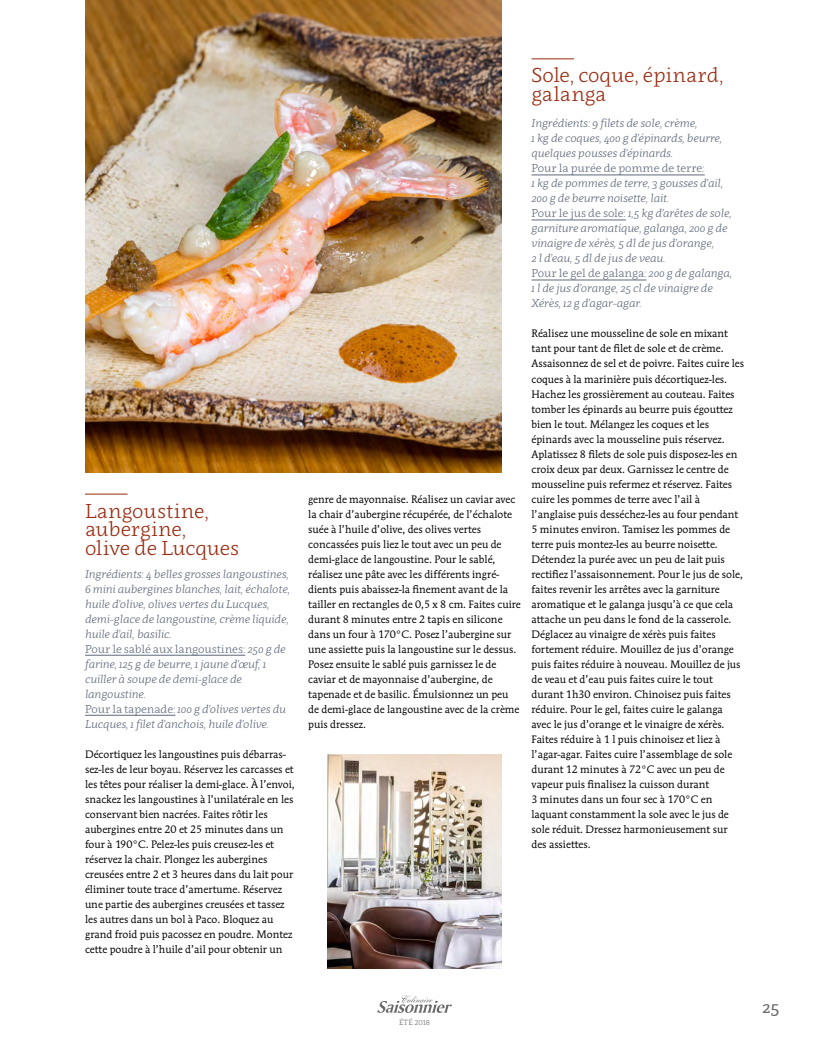
<style>
.page{position:relative;width:815px;height:1053px;background:#fff}
.page>*{position:absolute;margin:0;border:0;box-sizing:border-box;transform-origin:0 0}
.t1{font:300 20px/18.8px "Clavo";letter-spacing:-.005em;color:#9b2a0f}
.t2{font:17.5px "Clavo";color:#69696c}
.t3{font:11.25px/15px "Mendoza";color:#000}
.t4{font:italic 300 11.25px/15px "Clavo";letter-spacing:-.01em;color:#5f697b}
.t5{font:300 11.25px "Clavo";letter-spacing:-.01em;color:#5f697b}
.t6{font:300 7.5px "Clavo";color:#69696c}
.s1{font-style:normal}
</style>
<div class="page">
<hr style="left:85px;top:493px;width:43px;height:1px;background:#9b2a0f">
<hr style="left:85px;top:655px;width:160px;height:1px;background:#5f697b">
<hr style="left:85px;top:715px;width:90px;height:1px;background:#5f697b">
<hr style="left:531px;top:58px;width:43px;height:1px;background:#9b2a0f">
<hr style="left:531px;top:175px;width:174px;height:1px;background:#5f697b">
<hr style="left:531px;top:220px;width:95px;height:1px;background:#5f697b">
<hr style="left:531px;top:280px;width:115px;height:1px;background:#5f697b">
<img style="left:327px;top:754px;width:175px;height:214px">
<img style="left:85px;top:0;width:417px;height:472px">
<svg style="left:377px;top:995px;width:75px;height:17px"></svg>
<h1 class="t1" style="left:85px;top:500px;width:156px">Langoustine, aubergine,<br>olive de Lucques</h1>
<p class="t4" style="left:85px;top:566px;width:207px">Ingrédients: 4 belles grosses langoustines, 6 mini aubergines blanches, lait, échalote, huile d’olive, olives vertes du Lucques, demi-glace de langoustine, crème liquide, huile d’ail, basilic.<br><span class="s1">Pour le sablé aux langoustines:</span> 250 g de farine, 125 g de beurre, 1 jaune d’œuf, 1 cuiller à soupe de demi-glace de langoustine.<br><span class="s1">Pour la tapenade:</span> 100 g d’olives vertes du Lucques, 1 filet d’anchois, huile d’olive.</p>
<p class="t3" style="left:85px;top:746px;width:211px">Décortiquez les langoustines puis débarras&shy;sez-les de leur boyau. Réservez les carcasses et les têtes pour réaliser la demi-glace. À l’envoi, snackez les langoustines à l’unilatérale en les conservant bien nacrées. Faites rôtir les aubergines entre 20 et 25 minutes dans un four à 190°C. Pelez-les puis creusez-les et réservez la chair. Plongez les aubergines creusées entre 2 et 3 heures dans du lait pour éliminer toute trace d’amertume. Réservez une partie des aubergines creusées et tassez les autres dans un bol à Paco. Bloquez au grand froid puis pacossez en poudre. Montez cette poudre à l’huile d’ail pour obtenir un</p>
<p class="t3" style="left:308px;top:491px;width:214px">genre de mayonnaise. Réalisez un caviar avec la chair d’aubergine récupérée, de l’échalote suée à l’huile d’olive, des olives vertes concassées puis liez le tout avec un peu de demi-glace de langoustine. Pour le sablé, réalisez une pâte avec les différents ingré&shy;dients puis abaissez-la finement avant de la tailler en rectangles de 0,5 x 8 cm. Faites cuire durant 8 minutes entre 2 tapis en silicone dans un four à 170°C. Posez l’aubergine sur une assiette puis la langoustine sur le dessus.<br>Posez ensuite le sablé puis garnissez le de caviar et de mayonnaise d’aubergine, de tapenade et de basilic. Émulsionnez un peu de demi-glace de langoustine avec de la crème puis dressez.</p>
<h1 class="t1" style="left:531px;top:65px;width:194px">Sole, coque, épinard, galanga</h1>
<p class="t4" style="left:531px;top:116px;width:192px">Ingrédients: 9 filets de sole, crème,<br>1 kg de coques, 400 g d’épinards, beurre, quelques pousses d’épinards.</p>
<p class="t5" style="left:531px;top:161px;width:175px">Pour la purée de pomme de terre:</p>
<p class="t4" style="left:531px;top:176px;width:202px">1 kg de pommes de terre, 3 gousses d’ail, 200 g de beurre noisette, lait.<br><span class="s1">Pour le jus de sole:</span> 1,5 kg d’arêtes de sole, garniture aromatique, galanga, 200 g de vinaigre de xérès, 5 dl de jus d’orange,<br>2 l d’eau, 5 dl de jus de veau.<br><span class="s1">Pour le gel de galanga:</span> 200 g de galanga, 1 l de jus d’orange, 25 cl de vinaigre de Xérès, 12 g d’agar-agar.</p>
<p class="t3" style="left:531px;top:326px;width:214px">Réalisez une mousseline de sole en mixant tant pour tant de filet de sole et de crème.<br>Assaisonnez de sel et de poivre. Faites cuire les coques à la marinière puis décortiquez-les.<br>Hachez les grossièrement au couteau. Faites tomber les épinards au beurre puis égouttez bien le tout. Mélangez les coques et les épinards avec la mousseline puis réservez.<br>Aplatissez 8 filets de sole puis disposez-les en croix deux par deux. Garnissez le centre de mousseline puis refermez et réservez. Faites cuire les pommes de terre avec l’ail à l’anglaise puis desséchez-les au four pendant 5 minutes environ. Tamisez les pommes de terre puis montez-les au beurre noisette.<br>Détendez la purée avec un peu de lait puis rectifiez l’assaisonnement. Pour le jus de sole, faites revenir les arrêtes avec la garniture aromatique et le galanga jusqu’à ce que cela attache un peu dans le fond de la casserole.<br>Déglacez au vinaigre de xérès puis faites fortement réduire. Mouillez de jus d’orange puis faites réduire à nouveau. Mouillez de jus de veau et d’eau puis faites cuire le tout durant 1h30 environ. Chinoisez puis faites réduire. Pour le gel, faites cuire le galanga avec le jus d’orange et le vinaigre de xérès.<br>Faites réduire à 1 l puis chinoisez et liez à l’agar-agar. Faites cuire l’assemblage de sole durant 12 minutes à 72°C avec un peu de vapeur puis finalisez la cuisson durant<br>3 minutes dans un four sec à 170°C en laquant constamment la sole avec le jus de sole réduit. Dressez harmonieusement sur des assiettes.</p>
<p class="t6" style="left:399px;top:1016px;width:32px">ÉTÉ 2018</p>
<h2 class="t2" style="left:762px;top:994px;width:19px">25</h2>
</div>
